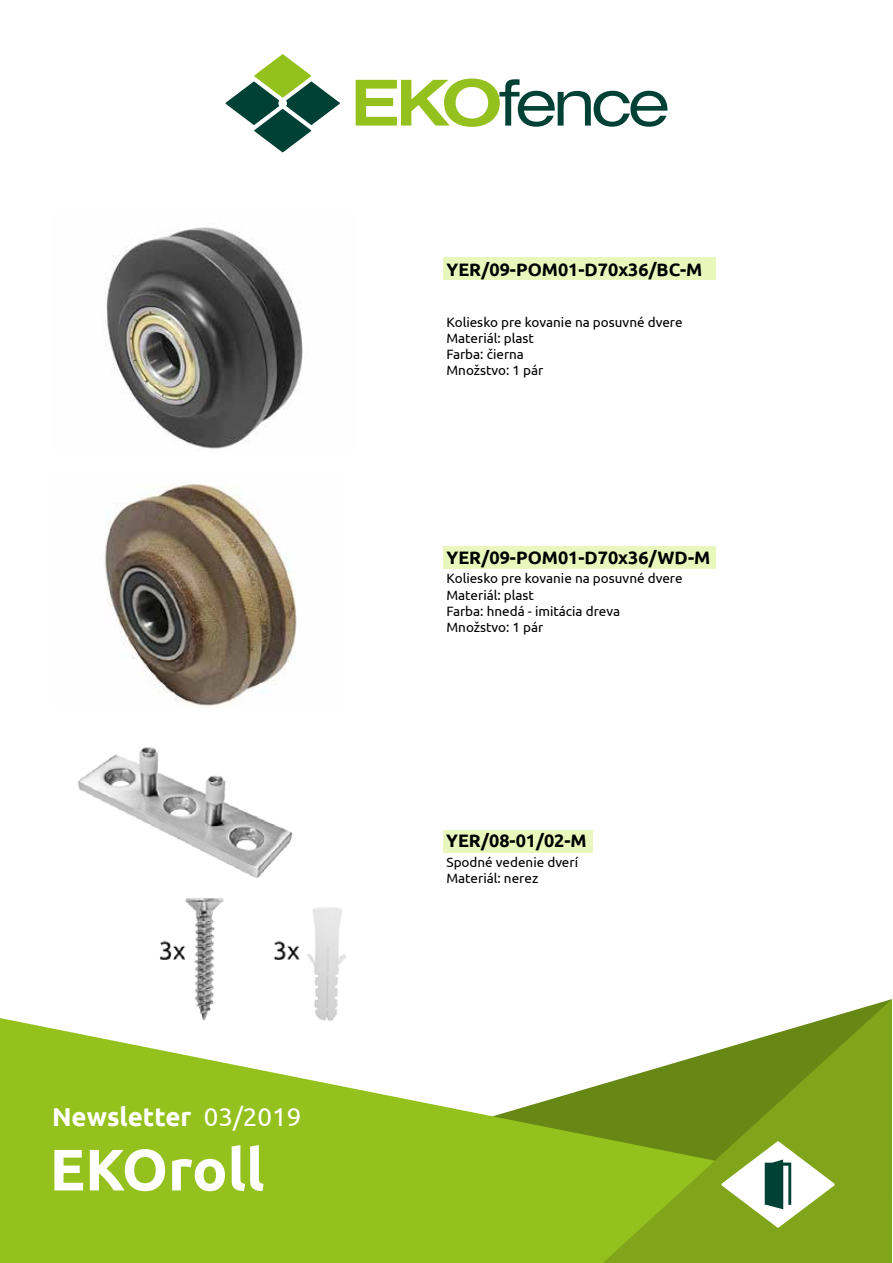
<style>
.page{position:relative;width:893px;height:1263px;background:#fff}
.page>*{position:absolute;margin:0;border:0;box-sizing:border-box;transform-origin:0 0}
.t1{font:700 58.35px "Ubuntu";color:#fff}
.t2{font:700 25.95px "Ubuntu";color:#fff}
.t3{font:700 18px "Ubuntu";color:#000}
.t4{font:13.5px/16.2px "Ubuntu";color:#000}
.s1{font-weight:400}
</style>
<div class="page">
<div style="left:443px;top:830px;width:149px;height:23px;background:#e9f7bc"></div>
<div style="left:443px;top:546px;width:273px;height:23px;background:#e9f7bc"></div>
<div style="left:443px;top:257px;width:273px;height:23px;background:#e9f7bc"></div>
<img style="left:77px;top:747px;width:269px;height:271px">
<svg style="left:356px;top:79px;width:311px;height:48px"></svg>
<hr style="left:254px;top:130px;width:57px;height:1px;background:#004136">
<svg style="left:225px;top:81px;width:54px;height:44px"></svg>
<hr style="left:254px;top:75px;width:57px;height:2px;background:#95c11f">
<svg style="left:286px;top:81px;width:54px;height:44px"></svg>
<svg style="left:0;top:1018px;width:603px;height:245px;fill:#95c11f"></svg>
<svg style="left:603px;top:999px;width:289px;height:264px"></svg>
<img style="left:105px;top:227px;width:198px;height:224px">
<img style="left:104px;top:484px;width:193px;height:222px">
<svg style="left:718px;top:1136px;width:120px;height:96px"></svg>
<h2 class="t2" style="left:52px;top:1101px;width:251px">Newsletter <span class="s1">03/2019</span></h2>
<h1 class="t1" style="left:50px;top:1134px;width:216px">EKOroll</h1>
<h3 class="t3" style="left:446px;top:258px;width:257px">YER/09-POM01-D70x36/BC-M</h3>
<p class="t4" style="left:446px;top:313px;width:238px">Koliesko pre kovanie na posuvné dvere<br>Materiál: plast<br>Farba: čierna<br>Množstvo: 1 pár</p>
<h3 class="t3" style="left:446px;top:546px;width:265px">YER/09-POM01-D70x36/WD-M</h3>
<p class="t4" style="left:446px;top:570px;width:238px">Koliesko pre kovanie na posuvné dvere<br>Materiál: plast<br>Farba: hnedá - imitácia dreva<br>Množstvo: 1 pár</p>
<h3 class="t3" style="left:446px;top:830px;width:142px">YER/08-01/02-M</h3>
<p class="t4" style="left:446px;top:854px;width:133px">Spodné vedenie dverí<br>Materiál: nerez</p>
</div>
